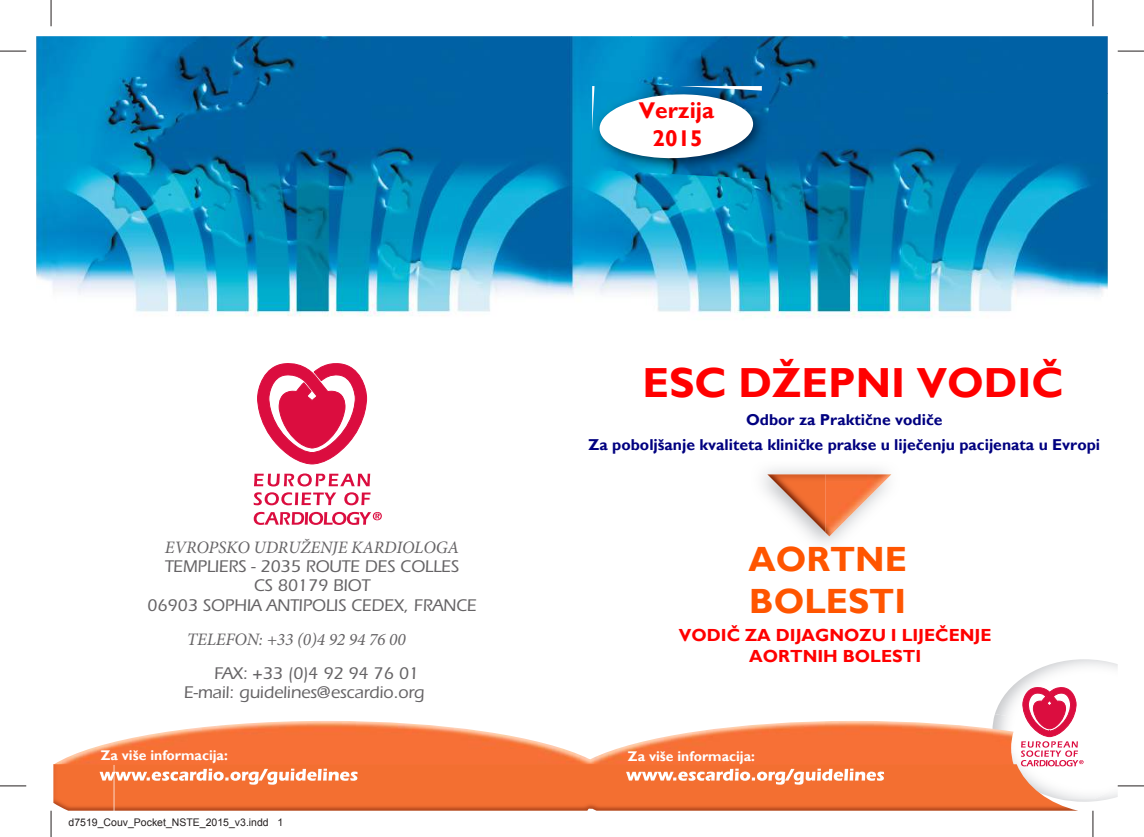
<style>
.page{position:relative;width:1144px;height:837px;background:#fff}
.page>*{position:absolute;margin:0;border:0;box-sizing:border-box;transform-origin:0 0}
.t1{font:700 42px "Gill Sans";color:#f00}
.t2{font:700 35px "Gill Sans";color:#f50}
.t3{font:700 35px "Gill Sans";color:#f50}
.t4{font:700 22.75px/28.5px "Gill Sans";color:#f00;text-align:center}
.t5{font:500 17.5px/19.1px "Itc Eras";letter-spacing:-.01em;color:#656365;text-align:center}
.t6{font:italic 17.5px "Minion Pro";letter-spacing:-.01em;color:#656365}
.t7{font:700 17.5px/21px "Gill Sans";color:#f00;text-align:center}
.t8{font:700 15.75px/25.2px "Gill Sans";color:#000080;text-align:center}
.t9{font:700 14px "Gill Sans";color:#fff}
.t10{font:10.5px "Arial";color:#241f1f}
.s1{font-style:inherit}
</style>
<div class="page">
<img style="left:36px;top:36px;width:595px;height:281px">
<img style="left:631px;top:36px;width:477px;height:57px">
<img style="left:751px;top:93px;width:357px;height:225px">
<img style="left:631px;top:179px;width:120px;height:134px">
<svg style="left:254px;top:473px;width:116px;height:13px"></svg>
<svg style="left:254px;top:492px;width:82px;height:13px"></svg>
<svg style="left:344px;top:492px;width:27px;height:13px"></svg>
<svg style="left:254px;top:511px;width:128px;height:13px"></svg>
<svg style="left:257px;top:363px;width:110px;height:101px"></svg>
<img style="left:590px;top:81px;width:179px;height:98px">
<img style="left:995px;top:659px;width:123px;height:142px">
<img style="left:993px;top:714px;width:116px;height:33px">
<img style="left:1014px;top:752px;width:95px;height:46px">
<img style="left:1014px;top:747px;width:95px;height:5px">
<svg style="left:1021px;top:686px;width:62px;height:80px"></svg>
<svg style="left:0;top:51px;width:26px;height:1px"></svg>
<svg style="left:1118px;top:51px;width:26px;height:1px"></svg>
<svg style="left:0;top:785px;width:26px;height:1px"></svg>
<svg style="left:1118px;top:785px;width:26px;height:1px"></svg>
<svg style="left:51px;top:0;width:1px;height:26px"></svg>
<svg style="left:51px;top:810px;width:1px;height:26px"></svg>
<svg style="left:1092px;top:0;width:1px;height:26px"></svg>
<svg style="left:1092px;top:810px;width:1px;height:26px"></svg>
<img style="left:55px;top:720px;width:959px;height:44px">
<img style="left:53px;top:764px;width:1025px;height:46px">
<img style="left:767px;top:474px;width:58px;height:58px">
<img style="left:825px;top:474px;width:66px;height:62px">
<svg style="left:82px;top:751px;width:276px;height:33px;background:#f68755"></svg>
<svg style="left:608px;top:751px;width:276px;height:33px;background:#f68755"></svg>
<h3 class="t4" style="left:639px;top:96px;width:77px">Verzija<br>2015</h3>
<h1 class="t1" style="left:642px;top:357px;width:423px">ESC DŽEPNI VODIČ</h1>
<p class="t6" style="left:165px;top:535px;width:296px">EVROPSKO UDRUŽENJE KARDIOLOGA</p>
<p class="t5" style="left:147px;top:557px;width:331px">TEMPLIERS - 2035 ROUTE DES COLLES<br>CS 80179 BIOT<br>06903 SOPHIA ANTIPOLIS CEDEX, FRANCE</p>
<p class="t6" style="left:187px;top:627px;width:220px">TELEFON: +33 (0)4 92 94 76 00</p>
<p class="t5" style="left:184px;top:663px;width:242px;text-align:left;text-indent:30px">FAX: +33 (0)4 92 94 76 01<br>E-mail: guidelines@escardio.org</p>
<p class="t8" style="left:588px;top:407px;width:513px">Odbor za <span class="s1">Praktične vodiče<br></span>Za poboljšanje kvaliteta kliničke prakse <span class="s1">u liječenju pacijenata u</span> Evropi</p>
<h2 class="t3" style="left:748px;top:537px;width:160px">AORTNE</h2>
<h2 class="t2" style="left:749px;top:579px;width:158px">BOLESTI</h2>
<p class="t7" style="left:679px;top:625px;width:314px">VODIČ ZA DIJAGNOZU I <span class="s1">LIJEČENJE<br>AORTNIH</span> BOLESTI</p>
<p class="t9" style="left:101px;top:746px;width:129px">Za više informacija:</p>
<p class="t9" style="left:628px;top:748px;width:129px">Za više informacija:</p>
<p class="t10" style="left:69px;top:815px;width:216px">d7519_Couv_Pocket_NSTE_2015_v3.indd 1</p>
</div>
